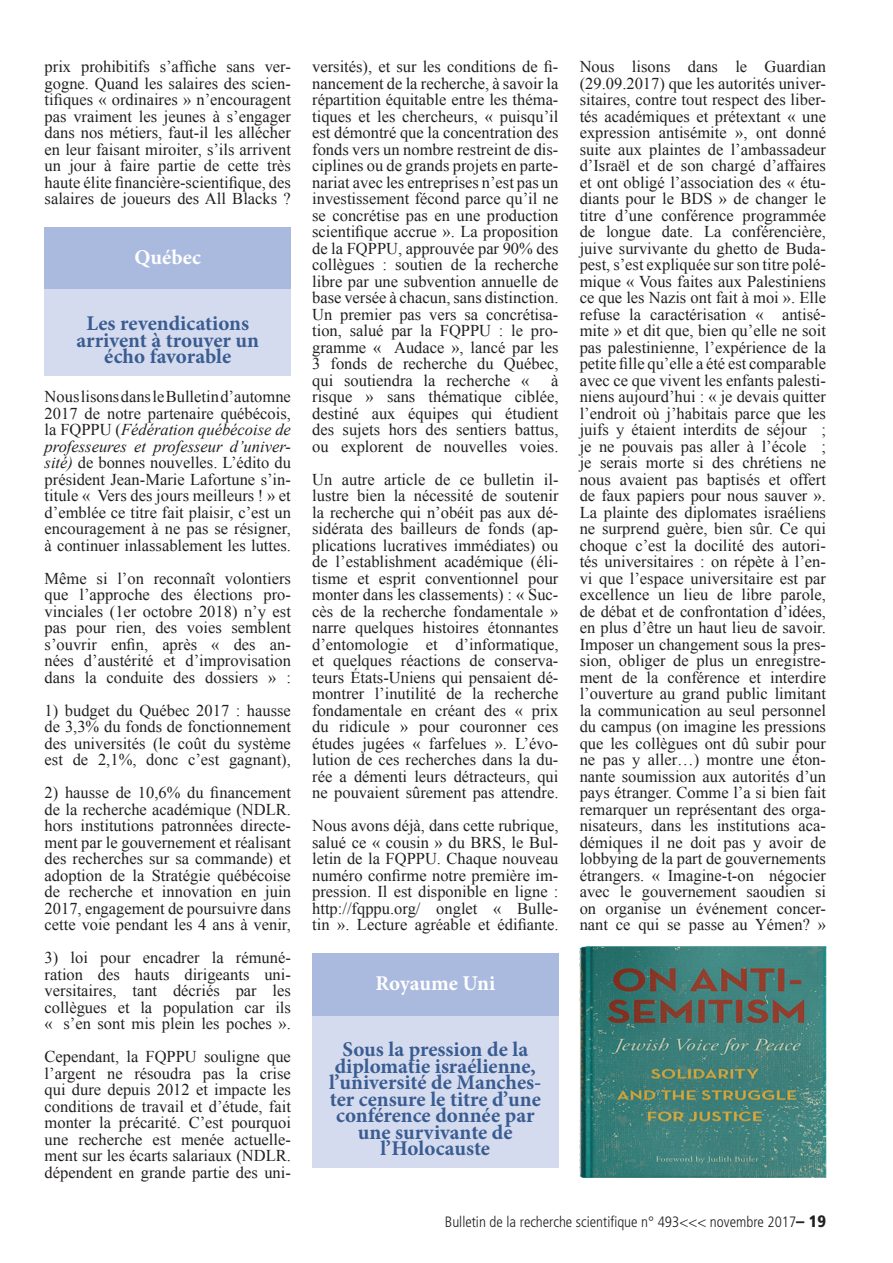
<style>
.page{position:relative;width:893px;height:1263px;background:#fff}
.page>*{position:absolute;margin:0;border:0;box-sizing:border-box;transform-origin:0 0}
.t1{font:700 21px/16.5px "Minion Pro";color:#395c91;text-align:center}
.t2{font:700 21px "Minion Pro";color:#fff}
.t3{font:16.5px/16.5px "Times New Roman";color:#231f20;text-align:justify}
.t4{font:300 condensed 15px "Frutiger LT Std";color:#231f20}
.s1{font-style:italic}
.s2{font-weight:900;font-size:16.5px}
</style>
<div class="page">
<div style="left:45px;top:227px;width:246px;height:62px;background:#aab9de"></div>
<div style="left:45px;top:289px;width:246px;height:87px;background:#d5dbef"></div>
<div style="left:312px;top:953px;width:246px;height:63px;background:#aab9de"></div>
<div style="left:312px;top:1016px;width:246px;height:152px;background:#d5dbef"></div>
<img style="left:580px;top:947px;width:246px;height:231px">
<p class="t3" style="left:45px;top:58px;width:248px">prix prohibitifs s’affiche sans ver&shy;gogne. Quand les salaires des scien&shy;tifiques « ordinaires » n’encouragent pas vraiment les jeunes à s’engager dans nos métiers, faut-il les allécher en leur faisant miroiter, s’ils arrivent un jour à faire partie de cette très haute élite financière-scientifique, des salaires de joueurs des All Blacks ?</p>
<p class="t2" style="left:134px;top:242px;width:68px">Québec</p>
<p class="t1" style="left:77px;top:315px;width:184px">Les revendications arrivent à trouver un écho favorable</p>
<p class="t3" style="left:45px;top:388px;width:248px">Nous lisons dans le Bulletin d’automne 2017 de notre partenaire québécois, la FQPPU (<span class="s1">Fédération québécoise de professeures et professeur d’univer&shy;sité)</span> de bonnes nouvelles. L’édito du président Jean-Marie Lafortune s’in&shy;titule « Vers des jours meilleurs ! » et d’emblée ce titre fait plaisir, c’est un encouragement à ne pas se résigner, à continuer inlassablement les luttes.</p>
<p class="t3" style="left:45px;top:570px;width:248px">Même si l’on reconnaît volontiers que l’approche des élections pro&shy;vinciales (1er octobre 2018) n’y est pas pour rien, des voies semblent s’ouvrir enfin, après « des an&shy;nées d’austérité et d’improvisation dans la conduite des dossiers » :</p>
<p class="t3" style="left:45px;top:702px;width:248px">1) budget du Québec 2017 : hausse de 3,3% du fonds de fonctionnement des universités (le coût du système est de 2,1%, donc c’est gagnant),</p>
<p class="t3" style="left:45px;top:784px;width:248px">2) hausse de 10,6% du financement de la recherche académique (NDLR. hors institutions patronnées directe&shy;ment par le gouvernement et réalisant des recherches sur sa commande) et adoption de la Stratégie québécoise de recherche et innovation en juin 2017, engagement de poursuivre dans cette voie pendant les 4 ans à venir,</p>
<p class="t3" style="left:45px;top:949px;width:248px">3) loi pour encadrer la rémuné&shy;ration des hauts dirigeants uni&shy;versitaires, tant décriés par les collègues et la population car ils « s’en sont mis plein les poches ».</p>
<p class="t3" style="left:45px;top:1048px;width:248px">Cependant, la FQPPU souligne que l’argent ne résoudra pas la crise qui dure depuis 2012 et impacte les conditions de travail et d’étude, fait monter la précarité. C’est pourquoi une recherche est menée actuelle&shy;ment sur les écarts salariaux (NDLR. dépendent en grande partie des uni-</p>
<p class="t3" style="left:312px;top:58px;width:248px">versités), et sur les conditions de fi&shy;nancement de la recherche, à savoir la répartition équitable entre les théma&shy;tiques et les chercheurs, « puisqu’il est démontré que la concentration des fonds vers un nombre restreint de dis&shy;ciplines ou de grands projets en parte&shy;nariat avec les entreprises n’est pas un investissement fécond parce qu’il ne se concrétise pas en une production scientifique accrue ». La proposition de la FQPPU, approuvée par 90% des collègues : soutien de la recherche libre par une subvention annuelle de base versée à chacun, sans distinction.<br>Un premier pas vers sa concrétisa&shy;tion, salué par la FQPPU : le pro&shy;gramme « Audace », lancé par les 3 fonds de recherche du Québec, qui soutiendra la recherche «</p>
<p class="t3" style="left:312px;top:372px;width:248px;text-indent:239px">à risque » sans thématique ciblée, destiné aux équipes qui étudient des sujets hors des sentiers battus, ou explorent de nouvelles voies.</p>
<p class="t3" style="left:312px;top:471px;width:248px">Un autre article de ce bulletin il&shy;lustre bien la nécessité de soutenir la recherche qui n’obéit pas aux dé&shy;sidérata des bailleurs de fonds (ap&shy;plications lucratives immédiates) ou de l’establishment académique (éli&shy;tisme et esprit conventionnel pour monter dans les classements) : « Suc&shy;cès de la recherche fondamentale » narre quelques histoires étonnantes d’entomologie et d’informatique, et quelques réactions de conserva&shy;teurs États-Uniens qui pensaient dé&shy;montrer l’inutilité de la recherche fondamentale en créant des « prix du ridicule » pour couronner ces études jugées « farfelues ». L’évo&shy;lution de ces recherches dans la du&shy;rée a démenti leurs détracteurs, qui ne pouvaient sûrement pas attendre.</p>
<p class="t3" style="left:312px;top:817px;width:248px">Nous avons déjà, dans cette rubrique, salué ce « cousin » du BRS, le Bul&shy;letin de la FQPPU. Chaque nouveau numéro confirme notre première im&shy;pression. Il est disponible en ligne : http://fqppu.org/ onglet « Bulle&shy;tin ». Lecture agréable et édifiante.</p>
<p class="t2" style="left:375px;top:968px;width:121px">Royaume Uni</p>
<p class="t1" style="left:329px;top:1041px;width:214px">Sous la pression de la diplomatie israélienne, l’université de Manches&shy;ter censure le titre d’une conférence donnée par une survivante de l’Holocauste</p>
<p class="t3" style="left:580px;top:58px;width:248px">Nous lisons dans le Guardian (29.09.2017) que les autorités univer&shy;sitaires, contre tout respect des liber&shy;tés académiques et prétextant « une expression antisémite », ont donné suite aux plaintes de l’ambassadeur d’Israël et de son chargé d’affaires et ont obligé l’association des « étu&shy;diants pour le BDS » de changer le titre d’une conférence programmée de longue date. La conférencière, juive survivante du ghetto de Buda&shy;pest, s’est expliquée sur son titre polé&shy;mique « Vous faites aux Palestiniens ce que les Nazis ont fait à moi ». Elle refuse la caractérisation « antisé&shy;mite » et dit que, bien qu’elle ne soit pas palestinienne, l’expérience de la petite fille qu’elle a été est comparable avec ce que vivent les enfants palesti&shy;niens aujourd’hui : « je devais quitter l’endroit où j’habitais parce que les juifs y étaient interdits de séjour ; je ne pouvais pas aller à l’école ; je serais morte si des chrétiens ne nous avaient pas baptisés et offert de faux papiers pour nous sauver ».<br>La plainte des diplomates israéliens ne surprend guère, bien sûr. Ce qui choque c’est la docilité des autori&shy;tés universitaires : on répète à l’en&shy;vi que l’espace universitaire est par excellence un lieu de libre parole, de débat et de confrontation d’idées, en plus d’être un haut lieu de savoir.<br>Imposer un changement sous la pres&shy;sion, obliger de plus un enregistre&shy;ment de la conférence et interdire l’ouverture au grand public limitant la communication au seul personnel du campus (on imagine les pressions que les collègues ont dû subir pour ne pas y aller…) montre une éton&shy;nante soumission aux autorités d’un pays étranger. Comme l’a si bien fait remarquer un représentant des orga&shy;nisateurs, dans les institutions aca&shy;démiques il ne doit pas y avoir de lobbying de la part de gouvernements étrangers. « Imagine-t-on négocier avec le gouvernement saoudien si on organise un événement concer&shy;nant ce qui se passe au Yémen? »</p>
<p class="t4" style="left:445px;top:1214px;width:383px">Bulletin de la recherche scientifique n° 493&lt;&lt;&lt; novembre 2017<span class="s2">– 19</span></p>
</div>
